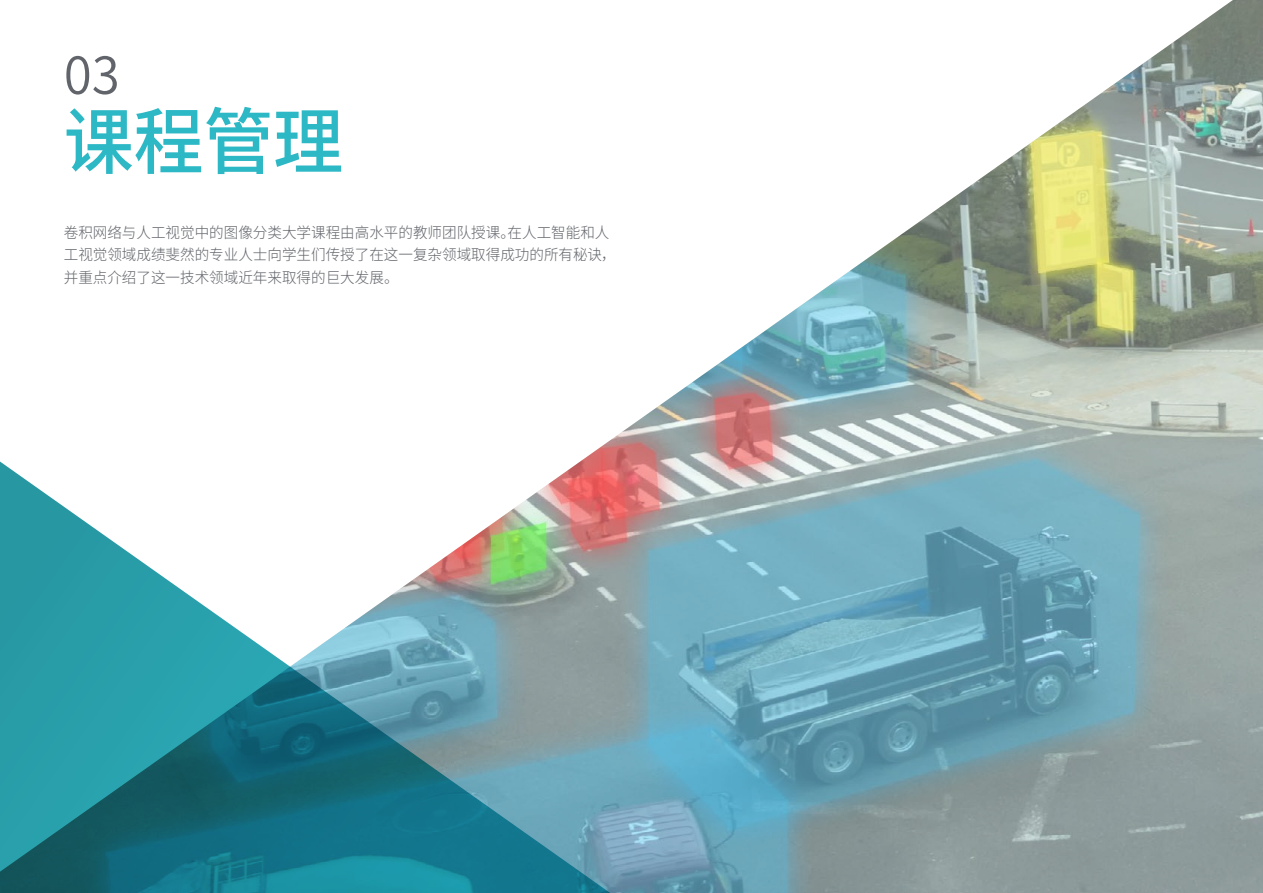
<style>
.page{position:relative;width:1263px;height:893px;background:#fff}
.page>*{position:absolute;margin:0;border:0;box-sizing:border-box;transform-origin:0 0}
.t1{font:500 72px "Source Han Sans CN";color:#2db8c5}
.t2{font:52.5px "Source Han Sans CN";color:#61646a}
.t3{font:300 15px/22.5px "Source Han Sans CN";color:#61646a}
</style>
<div class="page">
<img style="left:602px;top:0;width:661px;height:893px">
<svg style="left:0;top:446px;width:640px;height:447px"></svg>
<h2 class="t2" style="left:64px;top:45px;width:57px">03</h2>
<h1 class="t1" style="left:64px;top:101px;width:281px">课程管理</h1>
<p class="t3" style="left:64px;top:221px;width:553px">卷积网络与人工视觉中的图像分类大学课程由高水平的教师团队授课。在人工智能和人工视觉领域成绩斐然的专业人士向学生们传授了在这一复杂领域取得成功的所有秘诀，并重点介绍了这一技术领域近年来取得的巨大发展。</p>
</div>
